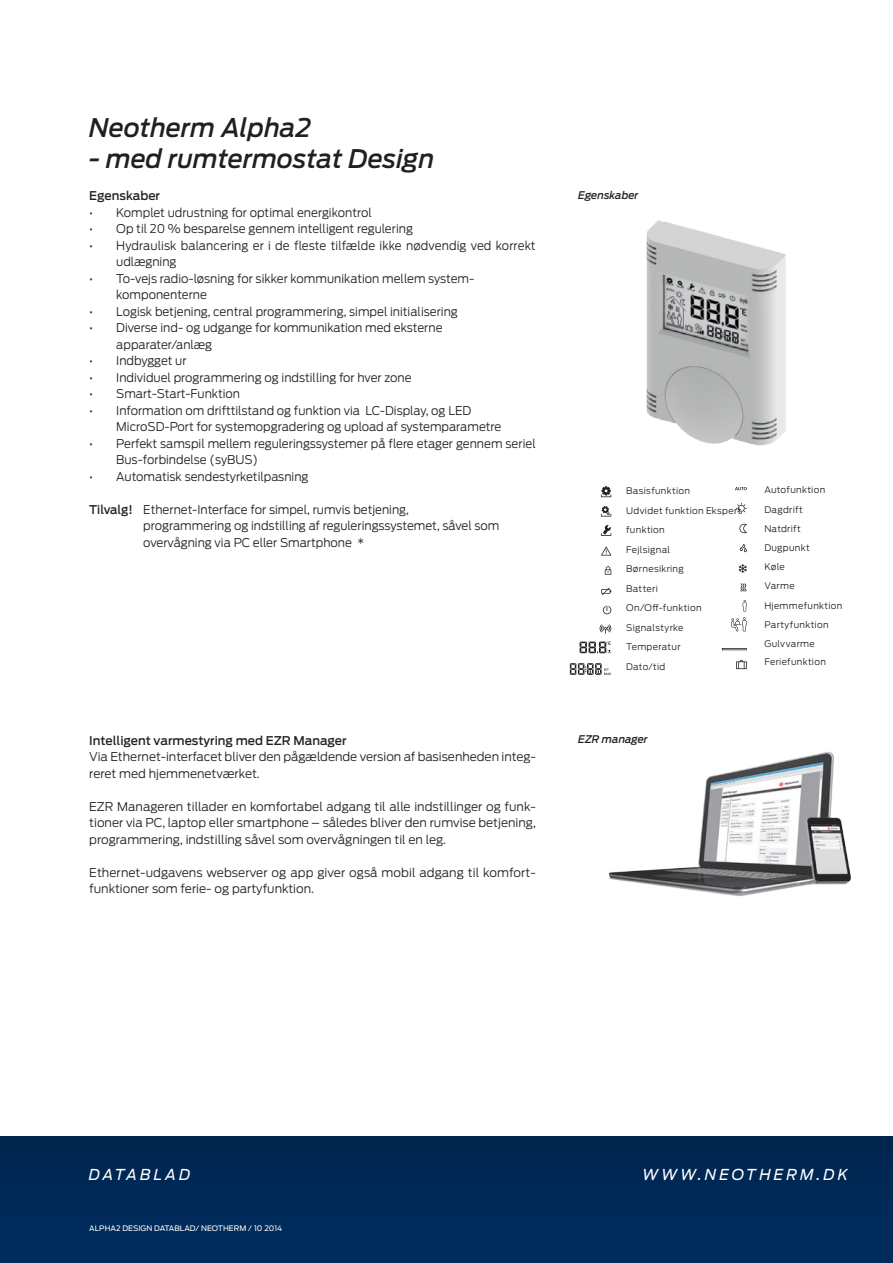
<style>
.page{position:relative;width:893px;height:1263px;background:#fff}
.page>*{position:absolute;margin:0;border:0;box-sizing:border-box;transform-origin:0 0}
.Kapitelbezeichnung{font:italic 500 25.5px "Antenna";color:#231f20}
.t1{font:italic 15px "Antenna";letter-spacing:.2em;color:#fff}
.LAUF_NEU_1{font:300 12px/16.5px "Antenna";color:#231f20}
.LAUF_NEU_1-2{font:500 12px "Antenna";color:#231f20}
.LAUF_NEU_1-3{font:italic 500 10.5px "Antenna";color:#231f20}
.t2{font:300 9px/19.5px "Antenna";letter-spacing:.035em;color:#231f20}
.Fuss_links{font:7.5px "Antenna";color:#fff}
.s1{font-weight:500}
</style>
<div class="page">
<img style="left:609px;top:751px;width:241px;height:145px">
<div style="left:0;top:1137px;width:893px;height:126px;background:#002957"></div>
<img style="left:646px;top:220px;width:140px;height:226px">
<svg style="left:735px;top:487px;width:12px;height:3px"></svg>
<hr style="left:722px;top:648px;width:25px;height:2px;background:#231f20">
<svg style="left:723px;top:649px;width:23px;height:1px"></svg>
<svg style="left:731px;top:600px;width:16px;height:31px"></svg>
<svg style="left:740px;top:583px;width:7px;height:8px"></svg>
<svg style="left:740px;top:544px;width:7px;height:8px"></svg>
<svg style="left:736px;top:660px;width:11px;height:9px"></svg>
<svg style="left:739px;top:564px;width:8px;height:9px"></svg>
<svg style="left:739px;top:524px;width:8px;height:9px"></svg>
<svg style="left:736px;top:503px;width:11px;height:11px"></svg>
<svg style="left:601px;top:546px;width:10px;height:9px"></svg>
<svg style="left:601px;top:588px;width:10px;height:7px"></svg>
<svg style="left:603px;top:606px;width:8px;height:8px"></svg>
<svg style="left:605px;top:566px;width:6px;height:9px"></svg>
<svg style="left:600px;top:624px;width:11px;height:10px"></svg>
<svg style="left:601px;top:486px;width:10px;height:11px"></svg>
<svg style="left:601px;top:506px;width:10px;height:10px"></svg>
<svg style="left:601px;top:525px;width:10px;height:11px"></svg>
<svg style="left:580px;top:641px;width:31px;height:12px"></svg>
<svg style="left:570px;top:663px;width:41px;height:12px"></svg>
<p class="Kapitelbezeichnung" style="left:89px;top:113px;width:223px">Neotherm Alpha2</p>
<p class="Kapitelbezeichnung" style="left:89px;top:143px;width:347px">- med rumtermostat Design</p>
<p class="LAUF_NEU_1-2" style="left:89px;top:189px;width:72px">Egenskaber</p>
<p class="LAUF_NEU_1" style="left:89px;top:204px;width:284px">• Komplet udrustning for optimal energikontrol</p>
<p class="LAUF_NEU_1" style="left:89px;top:221px;width:325px">• Op til 20 % besparelse gennem intelligent regulering</p>
<p class="LAUF_NEU_1" style="left:116px;top:237px;width:421px;text-indent:-27px">• Hydraulisk balancering er i de fleste tilfælde ikke nødvendig ved korrekt udlægning</p>
<p class="LAUF_NEU_1" style="left:116px;top:270px;width:360px;text-indent:-27px">• To-vejs radio-løsning for sikker kommunikation mellem system&shy;komponenterne</p>
<p class="LAUF_NEU_1" style="left:89px;top:303px;width:370px">• Logisk betjening, central programmering, simpel initialisering</p>
<p class="LAUF_NEU_1" style="left:116px;top:320px;width:328px;text-indent:-27px">• Diverse ind- og udgange for kommunikation med eksterne apparater/anlæg</p>
<p class="LAUF_NEU_1" style="left:89px;top:353px;width:99px">• Indbygget ur</p>
<p class="LAUF_NEU_1" style="left:89px;top:369px;width:324px">• Individuel programmering og indstilling for hver zone</p>
<p class="LAUF_NEU_1" style="left:89px;top:386px;width:152px">• Smart-Start-Funktion</p>
<p class="LAUF_NEU_1" style="left:116px;top:402px;width:387px;text-indent:-27px">• Information om drifttilstand og funktion via LC-Display, og LED<br>MicroSD-Port for systemopgradering og upload af systemparametre</p>
<p class="LAUF_NEU_1" style="left:116px;top:435px;width:421px;text-indent:-27px">• Perfekt samspil mellem reguleringssystemer på flere etager gennem seriel<br>Bus-forbindelse (syBUS)</p>
<p class="LAUF_NEU_1" style="left:89px;top:468px;width:221px">• Automatisk sendestyrketilpasning</p>
<p class="LAUF_NEU_1" style="left:89px;top:501px;width:321px"><span class="s1">Tilvalg!</span> Ethernet-Interface for simpel, rumvis betjening,</p>
<p class="LAUF_NEU_1" style="left:143px;top:518px;width:358px">programmering og indstilling af reguleringssystemet, såvel som overvågning via PC eller Smartphone *</p>
<p class="LAUF_NEU_1-2" style="left:89px;top:733px;width:259px">Intelligent varmestyring med EZR Manager</p>
<p class="LAUF_NEU_1" style="left:89px;top:749px;width:448px">Via Ethernet-interfacet bliver den pågældende version af basisenheden integ&shy;reret med hjemmenetværket.</p>
<p class="LAUF_NEU_1" style="left:89px;top:798px;width:448px;text-align:justify">EZR Manageren tillader en komfortabel adgang til alle indstillinger og funk&shy;tioner via PC, laptop eller smartphone – således bliver den rumvise betjening, programmering, indstilling såvel som overvågningen til en leg.</p>
<p class="LAUF_NEU_1" style="left:89px;top:864px;width:448px">Ethernet-udgavens webserver og app giver også mobil adgang til komfort&shy;funktioner som ferie- og partyfunktion.</p>
<p class="LAUF_NEU_1-3" style="left:578px;top:189px;width:62px">Egenskaber</p>
<p class="t2" style="left:626px;top:481px;width:65px">Basisfunktion</p>
<p class="t2" style="left:626px;top:501px;width:117px">Udvidet funktion Ekspert funktion</p>
<p class="t2" style="left:626px;top:540px;width:46px">Fejlsignal</p>
<p class="t2" style="left:626px;top:559px;width:59px">Børnesikring</p>
<p class="t2" style="left:626px;top:579px;width:33px">Batteri</p>
<p class="t2" style="left:626px;top:598px;width:77px">On/Off-funktion</p>
<p class="t2" style="left:626px;top:618px;width:59px">Signalstyrke</p>
<p class="t2" style="left:626px;top:637px;width:56px">Temperatur</p>
<p class="t2" style="left:626px;top:657px;width:41px">Dato/tid</p>
<p class="t2" style="left:764px;top:480px;width:62px">Autofunktion</p>
<p class="t2" style="left:764px;top:500px;width:40px">Dagdrift</p>
<p class="t2" style="left:764px;top:519px;width:38px">Natdrift</p>
<p class="t2" style="left:764px;top:538px;width:47px">Dugpunkt</p>
<p class="t2" style="left:764px;top:557px;width:22px">Køle</p>
<p class="t2" style="left:764px;top:576px;width:32px">Varme</p>
<p class="t2" style="left:764px;top:596px;width:80px">Hjemmefunktion</p>
<p class="t2" style="left:764px;top:615px;width:66px">Partyfunktion</p>
<p class="t2" style="left:764px;top:634px;width:52px">Gulvvarme</p>
<p class="t2" style="left:764px;top:652px;width:63px">Feriefunktion</p>
<p class="LAUF_NEU_1-3" style="left:578px;top:732px;width:71px">EZR manager</p>
<p class="t1" style="left:89px;top:1166px;width:103px">DATABLAD</p>
<p class="t1" style="left:642px;top:1166px;width:207px">WWW.NEOTHERM.DK</p>
<p class="Fuss_links" style="left:89px;top:1224px;width:194px">ALPHA2 DESIGN DATABLAD/ NEOTHERM / 10 2014</p>
</div>
